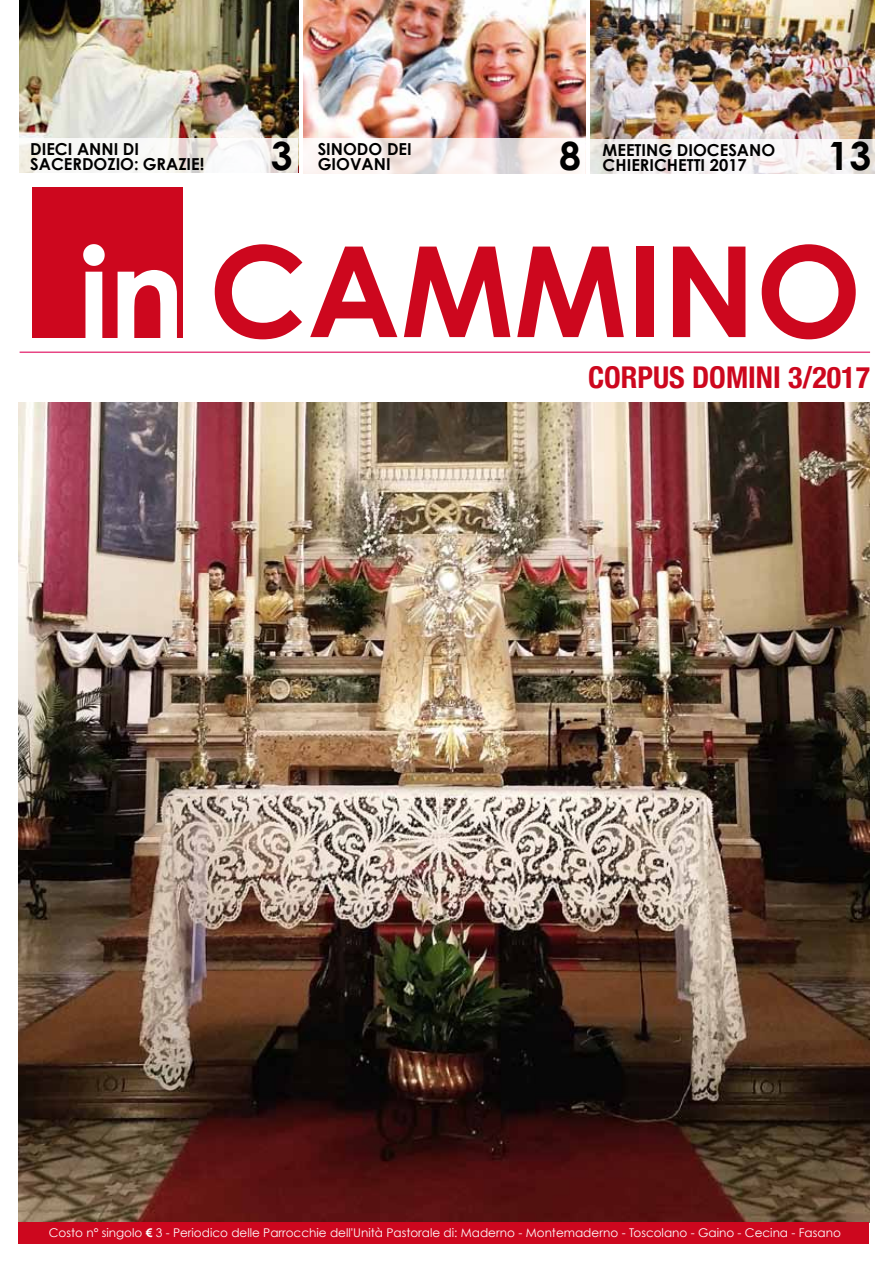
<style>
.page{position:relative;width:893px;height:1263px;background:#fff}
.page>*{position:absolute;margin:0;border:0;box-sizing:border-box;transform-origin:0 0}
.t1{font:700 126px "Century Gothic";color:#cd071e}
.t2{font:700 39px "Century Gothic";color:#000}
.t3{font:700 condensed 30px "Helvetica Neue";color:#cd071e}
.t4{font:700 16.5px/15px "Century Gothic";color:#000}
.t5{font:12px "Century Gothic";color:#fff}
.s1{color:#fff}
.s2{font-weight:700}
</style>
<div class="page">
<img style="left:19px;top:402px;width:850px;height:820px">
<img style="left:590px;top:0;width:284px;height:140px">
<img style="left:303px;top:0;width:282px;height:139px">
<img style="left:20px;top:0;width:278px;height:139px">
<div style="left:19px;top:1222px;width:850px;height:22px;background:#cd071e"></div>
<div style="left:32px;top:187px;width:151px;height:151px;background:#cd071e"></div>
<hr style="left:20px;top:351px;width:850px;height:2px;background:#e74684">
<svg style="left:20px;top:139px;width:278px;height:34px;fill:#f7f7f6"></svg>
<svg style="left:303px;top:139px;width:275px;height:35px;fill:#fcf3f1"></svg>
<svg style="left:590px;top:140px;width:284px;height:34px;fill:#f7f4f5"></svg>
<h2 class="t2" style="left:271px;top:131px;width:23px">3</h2>
<h2 class="t2" style="left:559px;top:131px;width:23px">8</h2>
<h3 class="t4" style="left:318px;top:141px;width:93px;text-indent:39px">DO DEI<br>GIOVANI</h3>
<h3 class="t4" style="left:603px;top:142px;width:148px">MEETIN G DIOCESANO<br>CHIERICHETTI 2017</h3>
<h2 class="t2" style="left:828px;top:131px;width:45px">13</h2>
<h3 class="t4" style="left:30px;top:141px;width:176px;text-indent:93px">DI<br>SACERDOZIO: GRAZIE!</h3>
<h3 class="t4" style="left:318px;top:141px;width:20px">SINO</h3>
<h3 class="t4" style="left:30px;top:141px;width:58px">DIECI ANNI</h3>
<h1 class="t1" style="left:79px;top:212px;width:784px"><span class="s1">IN</span> CAMMINO</h1>
<h3 class="t3" style="left:588px;top:352px;width:283px">CORPUS DOMINI 3/2017</h3>
<p class="t5" style="left:49px;top:1225px;width:793px">Costo n° singolo <span class="s2">€</span> 3 - Periodico delle Parrocchie dell'Unità Pastorale di: Maderno - Montemaderno - Toscolano - Gaino - Cecina - Fasano</p>
</div>
